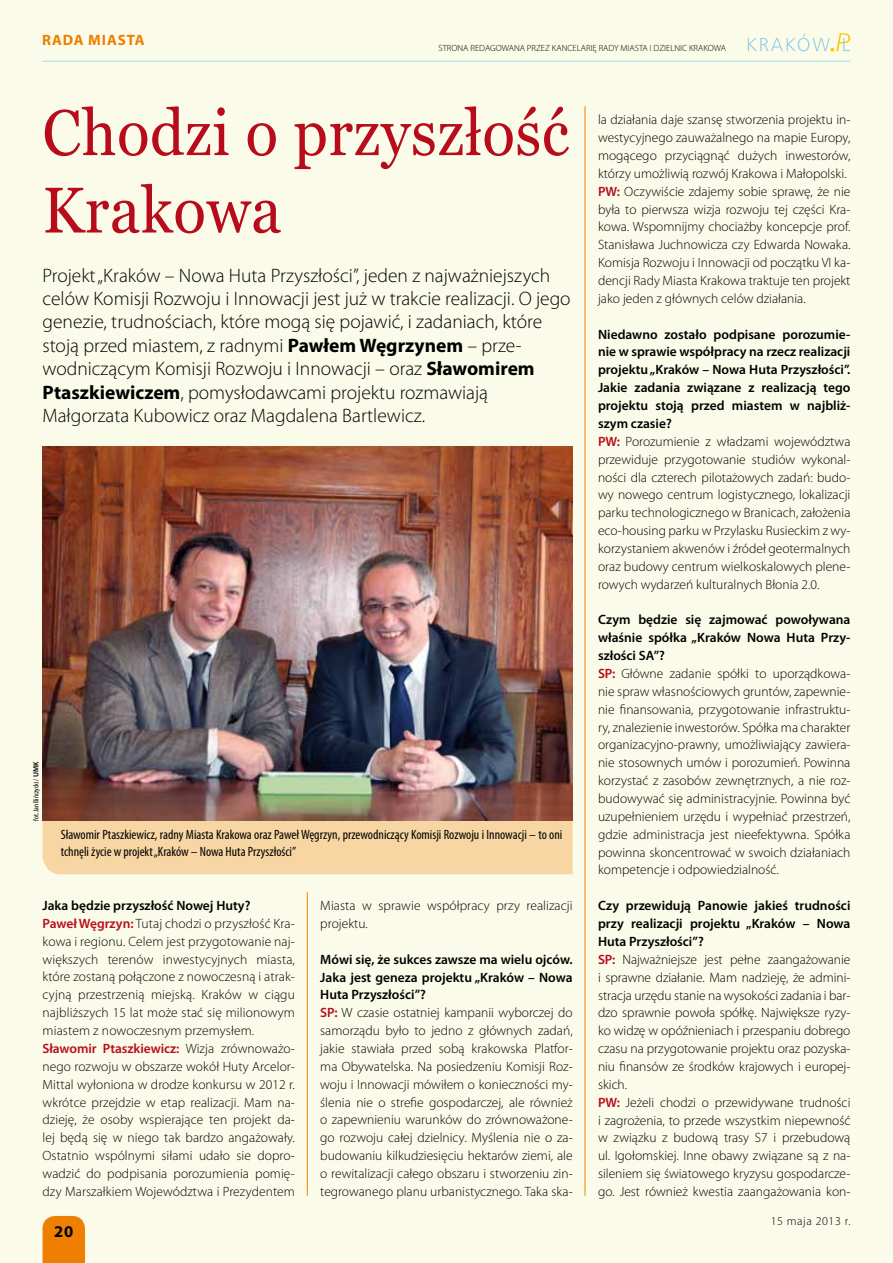
<style>
.page{position:relative;width:893px;height:1263px;background:#fbfbe9}
.page>*{position:absolute;margin:0;border:0;box-sizing:border-box;transform-origin:0 0}
.t1{font:64.5px/77.4px "Georgia";letter-spacing:.01em;color:#b80b1b;scale:.93 1}
.t2{font:300 19.5px/23.4px "Myriad Pro";color:#000}
.t3{font:700 16.5px "Myriad Pro";color:#000}
.t4{font:700 15px "Myriad Pro";letter-spacing:.065em;color:#ee7f00}
.t5{font:300 13.5px/17.9px "Myriad Pro";color:#000}
.t6{font:condensed 13.5px/17.9px "Myriad Pro";color:#000}
.t7{font:300 12px "Myriad Pro";letter-spacing:.05em;color:#000}
.t8{font:300 9px "Myriad Pro";color:#000}
.t9{font:condensed 7.5px "Myriad Pro";color:#000}
.s1{font-weight:700}
.s2{font-weight:600;font-stretch:normal}
.s3{font-weight:600}
.s4{font-weight:600;color:#b80b1b}
</style>
<div class="page">
<div style="left:43px;top:1216px;width:42px;height:47px;background:#ee7f00"></div>
<hr style="left:43px;top:61px;width:807px;height:1px;background:#a2daf4">
<svg style="left:748px;top:33px;width:102px;height:19px"></svg>
<hr style="left:585px;top:106px;width:1px;height:1090px;background:#ee7f00">
<hr style="left:307px;top:892px;width:1px;height:304px;background:#ee7f00">
<div style="left:43px;top:821px;width:530px;height:53px;background:#f7d6a3"></div>
<img style="left:43px;top:446px;width:530px;height:375px">
<p class="t4" style="left:42px;top:30px;width:22px">Rada</p>
<p class="t4" style="left:88px;top:30px;width:49px">miasta</p>
<p class="t8" style="left:439px;top:42px;width:289px">STRONA REDAGOWANA PRZEZ KANCELARIĘ RADY MIASTA I DZIELNIC KRAKOWA</p>
<h1 class="t1" style="left:42px;top:96px;width:568px">Chodzi o przyszłość<br>Krakowa</h1>
<p class="t2" style="left:42px;top:263px;width:530px">Projekt „Kraków – Nowa Huta Przyszłości”, jeden z najważniejszych celów Komisji Rozwoju i Innowacji jest już w trakcie realizacji. O jego genezie, trudnościach, które mogą się pojawić, i zadaniach, które stoją przed miastem, z radnymi <span class="s1">Pawłem Węgrzynem</span> – prze&shy;wodniczącym Komisji Rozwoju i Innowacji – oraz <span class="s1">Sławomirem Ptaszkiewiczem</span>, pomysłodawcami projektu rozmawiają Małgorzata Kubowicz oraz Magdalena Bartlewicz.</p>
<p class="t9" style="left:32px;top:821px;width:61px;rotate:-90deg">fot. Jan Bińczycki / <span class="s2">UMK</span></p>
<p class="t6" style="left:61px;top:825px;width:503px">Sławomir Ptaszkiewicz, radny Miasta Krakowa oraz Paweł Węgrzyn, przewodniczący Komisji Rozwoju i Innowacji – to oni tchnęli życie w projekt „Kraków – Nowa Huta Przyszłości”</p>
<p class="t5" style="left:43px;top:896px;width:254px"><span class="s3">Jaka będzie przyszłość Nowej Huty?<br></span><span class="s4">Paweł Węgrzyn:</span> Tutaj chodzi o przyszłość Kra&shy;kowa i regionu. Celem jest przygotowanie naj&shy;większych terenów inwestycyjnych miasta, które zostaną połączone z nowoczesną i atrak&shy;cyjną przestrzenią miejską. Kraków w ciągu najbliższych 15 lat może stać się milionowym miastem z nowoczesnym przemysłem.<br><span class="s4">Sławomir Ptaszkiewicz:</span> Wizja zrównoważo&shy;nego rozwoju w obszarze wokół Huty Arcelor-Mittal wyłoniona w drodze konkursu w 2012 r. wkrótce przejdzie w etap realizacji. Mam na&shy;dzieję, że osoby wspierające ten projekt da&shy;lej będą się w niego tak bardzo angażowały.<br>Ostatnio wspólnymi siłami udało sie dopro&shy;wadzić do podpisania porozumienia pomię&shy;dzy Marszałkiem Województwa i Prezydentem</p>
<p class="t5" style="left:320px;top:896px;width:254px">Miasta w sprawie współpracy przy realizacji projektu.</p>
<p class="t5" style="left:320px;top:950px;width:254px"><span class="s3">Mówi się, że sukces zawsze ma wielu ojców.<br>Jaka jest geneza projektu „Kraków – Nowa Huta Przyszłości”?<br></span><span class="s4">SP:</span> W czasie ostatniej kampanii wyborczej do samorządu było to jedno z głównych zadań, jakie stawiała przed sobą krakowska Platfor&shy;ma Obywatelska. Na posiedzeniu Komisji Roz&shy;woju i Innowacji mówiłem o konieczności my&shy;ślenia nie o strefie gospodarczej, ale również o zapewnieniu warunków do zrównoważone&shy;go rozwoju całej dzielnicy. Myślenia nie o za&shy;budowaniu kilkudziesięciu hektarów ziemi, ale o rewitalizacji całego obszaru i stworzeniu zin&shy;tegrowanego planu urbanistycznego. Taka ska-</p>
<p class="t3" style="left:54px;top:1221px;width:21px">20</p>
<p class="t5" style="left:598px;top:111px;width:254px">la działania daje szansę stworzenia projektu in&shy;westycyjnego zauważalnego na mapie Europy, mogącego przyciągnąć dużych inwestorów, którzy umożliwią rozwój Krakowa i Małopolski.<br><span class="s4">PW:</span> Oczywiście zdajemy sobie sprawę, że nie była to pierwsza wizja rozwoju tej części Kra&shy;kowa. Wspomnijmy chociażby koncepcje prof.<br>Stanisława Juchnowicza czy Edwarda Nowaka.<br>Komisja Rozwoju i Innowacji od początku VI ka&shy;dencji Rady Miasta Krakowa traktuje ten projekt jako jeden z głównych celów działania.</p>
<p class="t5" style="left:598px;top:325px;width:254px"><span class="s3">Niedawno zostało podpisane porozumie&shy;nie w sprawie współpracy na rzecz realizacji projektu „Kraków – Nowa Huta Przyszłości”.<br>Jakie zadania związane z realizacją tego projektu stoją przed miastem w najbliż&shy;szym czasie?<br></span><span class="s4">PW:</span> Porozumienie z władzami województwa przewiduje przygotowanie studiów wykonal&shy;ności dla czterech pilotażowych zadań: budo&shy;wy nowego centrum logistycznego, lokalizacji parku technologicznego w Branicach, założenia eco-housing parku w Przylasku Rusieckim z wy&shy;korzystaniem akwenów i źródeł geotermalnych oraz budowy centrum wielkoskalowych plene&shy;rowych wydarzeń kulturalnych Błonia 2.0.</p>
<p class="t5" style="left:598px;top:611px;width:254px"><span class="s3">Czym będzie się zajmować powoływana właśnie spółka „Kraków Nowa Huta Przy&shy;szłości SA”?<br></span><span class="s4">SP:</span> Główne zadanie spółki to uporządkowa&shy;nie spraw własnościowych gruntów, zapewnie&shy;nie finansowania, przygotowanie infrastruktu&shy;ry, znalezienie inwestorów. Spółka ma charakter organizacyjno-prawny, umożliwiający zawiera&shy;nie stosownych umów i porozumień. Powinna korzystać z zasobów zewnętrznych, a nie roz&shy;budowywać się administracyjnie. Powinna być uzupełnieniem urzędu i wypełniać przestrzeń, gdzie administracja jest nieefektywna. Spółka powinna skoncentrować w swoich działaniach kompetencje i odpowiedzialność.</p>
<p class="t5" style="left:598px;top:897px;width:254px"><span class="s3">Czy przewidują Panowie jakieś trudności przy realizacji projektu „Kraków – Nowa Huta Przyszłości”?<br></span><span class="s4">SP:</span> Najważniejsze jest pełne zaangażowanie i sprawne działanie. Mam nadzieję, że admini&shy;stracja urzędu stanie na wysokości zadania i bar&shy;dzo sprawnie powoła spółkę. Największe ryzy&shy;ko widzę w opóźnieniach i przespaniu dobrego czasu na przygotowanie projektu oraz pozyska&shy;niu finansów ze środków krajowych i europej&shy;skich.<br><span class="s4">PW:</span> Jeżeli chodzi o przewidywane trudności i zagrożenia, to przede wszystkim niepewność w związku z budową trasy S7 i przebudową ul. Igołomskiej. Inne obawy związane są z na&shy;sileniem się światowego kryzysu gospodarcze&shy;go. Jest również kwestia zaangażowania kon-</p>
<p class="t7" style="left:771px;top:1213px;width:81px">15 maja 2013 r.</p>
</div>
